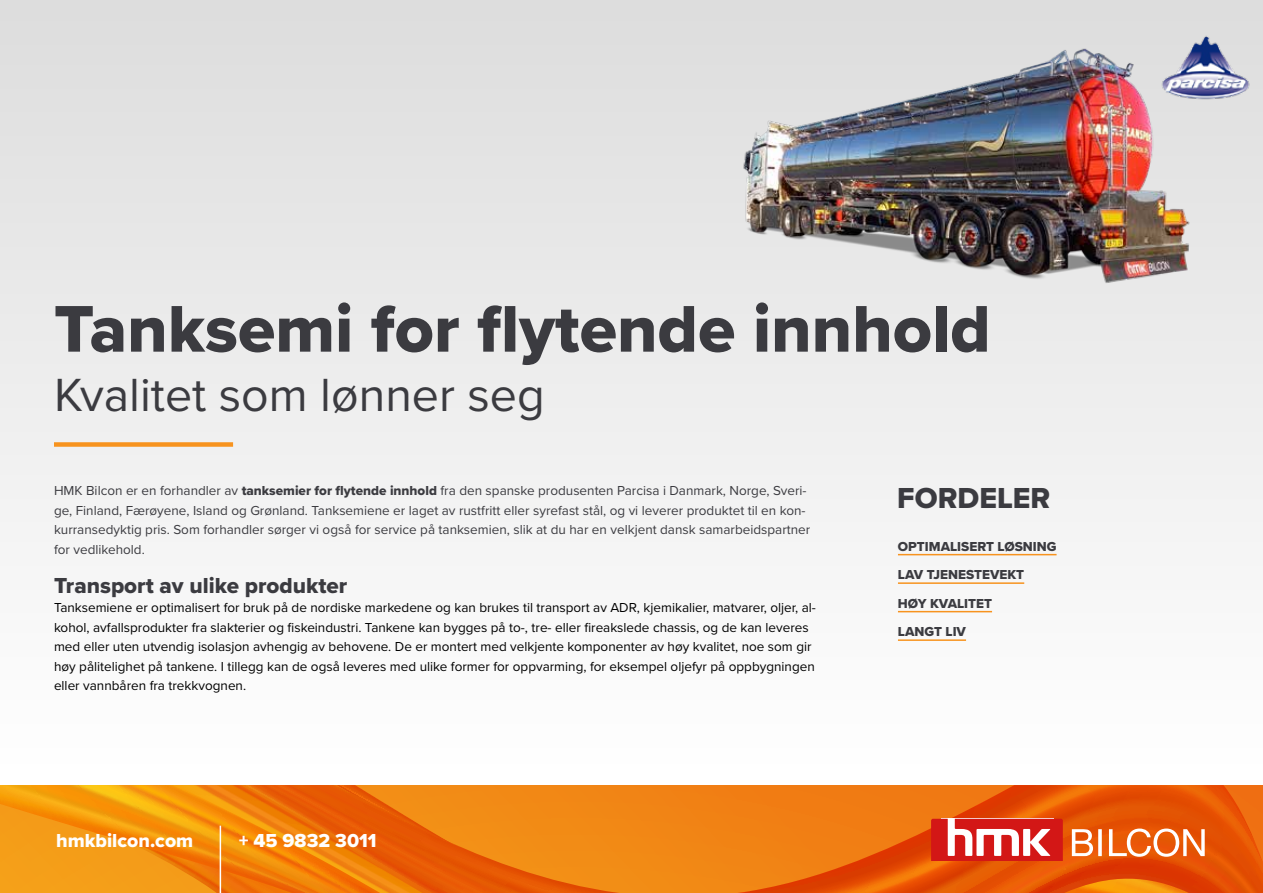
<style>
.page{position:relative;width:1263px;height:893px;background:#fff}
.page>*{position:absolute;margin:0;border:0;box-sizing:border-box;transform-origin:0 0}
.t1{font:68.4px "Proxima Nova Extrabld";color:#3b3b40}
.t2{font:48.3px "Proxima Nova";color:#3b3b40}
.t3{font:30px "Proxima Nova Extrabld";color:#3b3b40}
.t4{font:22.5px "Proxima Nova Extrabld";color:#3b3b40}
.t5{font:19.5px "Proxima Nova Extrabld";color:#fff}
.t6{font:13.5px/19.5px "Proxima Nova";color:#000}
.t7{font:13.5px/19.5px "Proxima Nova";color:#3b3b40}
.t8{font:13.5px/28.5px "Proxima Nova Extrabld";color:#3b3b40}
.s1{font-family:"Proxima Nova Extrabld"}
</style>
<div class="page">
<div style="left:0;top:0;width:1263px;height:764px;background:linear-gradient(to bottom,#ddd,#fefefe)"></div>
<hr style="left:898px;top:554px;width:158px;height:1px;background:#f7931e">
<hr style="left:898px;top:582px;width:126px;height:2px;background:#f7931e">
<hr style="left:898px;top:611px;width:94px;height:1px;background:#f7931e">
<hr style="left:898px;top:639px;width:68px;height:2px;background:#f7931e">
<div style="left:54px;top:442px;width:179px;height:5px;background:#f7931e"></div>
<svg style="left:0;top:785px;width:1263px;height:108px;background:#ef7b0e"></svg>
<svg style="left:925px;top:819px;width:280px;height:74px;background:#e56029"></svg>
<hr style="left:220px;top:826px;width:1px;height:67px;background:#fff">
<img style="left:723px;top:39px;width:493px;height:246px">
<img style="left:1156px;top:27px;width:98px;height:87px">
<h1 class="t1" style="left:54px;top:278px;width:938px">Tanksemi for flytende innhold</h1>
<h2 class="t2" style="left:54px;top:359px;width:492px">Kvalitet som lønner seg</h2>
<p class="t7" style="left:54px;top:481px;width:758px">HMK Bilcon er en forhandler av <span class="s1">tanksemier for flytende innhold</span> fra den spanske produsenten Parcisa i Danmark, Norge, Sveri&shy;ge, Finland, Færøyene, Island og Grønland. Tanksemiene er laget av rustfritt eller syrefast stål, og vi leverer produktet til en kon&shy;kurransedyktig pris. Som forhandler sørger vi også for service på tanksemien, slik at du har en velkjent dansk samarbeidspartner for vedlikehold.</p>
<h3 class="t4" style="left:54px;top:569px;width:295px">Transport av ulike produkter</h3>
<p class="t6" style="left:54px;top:598px;width:763px">Tanksemiene er optimalisert for bruk på de nordiske markedene og kan brukes til transport av ADR, kjemikalier, matvarer, oljer, al&shy;kohol, avfallsprodukter fra slakterier og fiskeindustri. Tankene kan bygges på to-, tre- eller fireakslede chassis, og de kan leveres med eller uten utvendig isolasjon avhengig av behovene. De er montert med velkjente komponenter av høy kvalitet, noe som gir høy pålitelighet på tankene. I tillegg kan de også leveres med ulike former for oppvarming, for eksempel oljefyr på oppbygningen eller vannbåren fra trekkvognen.</p>
<h3 class="t5" style="left:56px;top:826px;width:139px">hmkbilcon.com</h3>
<h3 class="t5" style="left:239px;top:826px;width:139px">+ 45 9832 3011</h3>
<h3 class="t3" style="left:897px;top:476px;width:155px">FORDELER</h3>
<p class="t8" style="left:898px;top:532px;width:160px">OPTIMALISERT LØSNING<br>LAV TJENESTEVEKT<br>HØY KVALITET<br>LANGT LIV</p>
</div>
